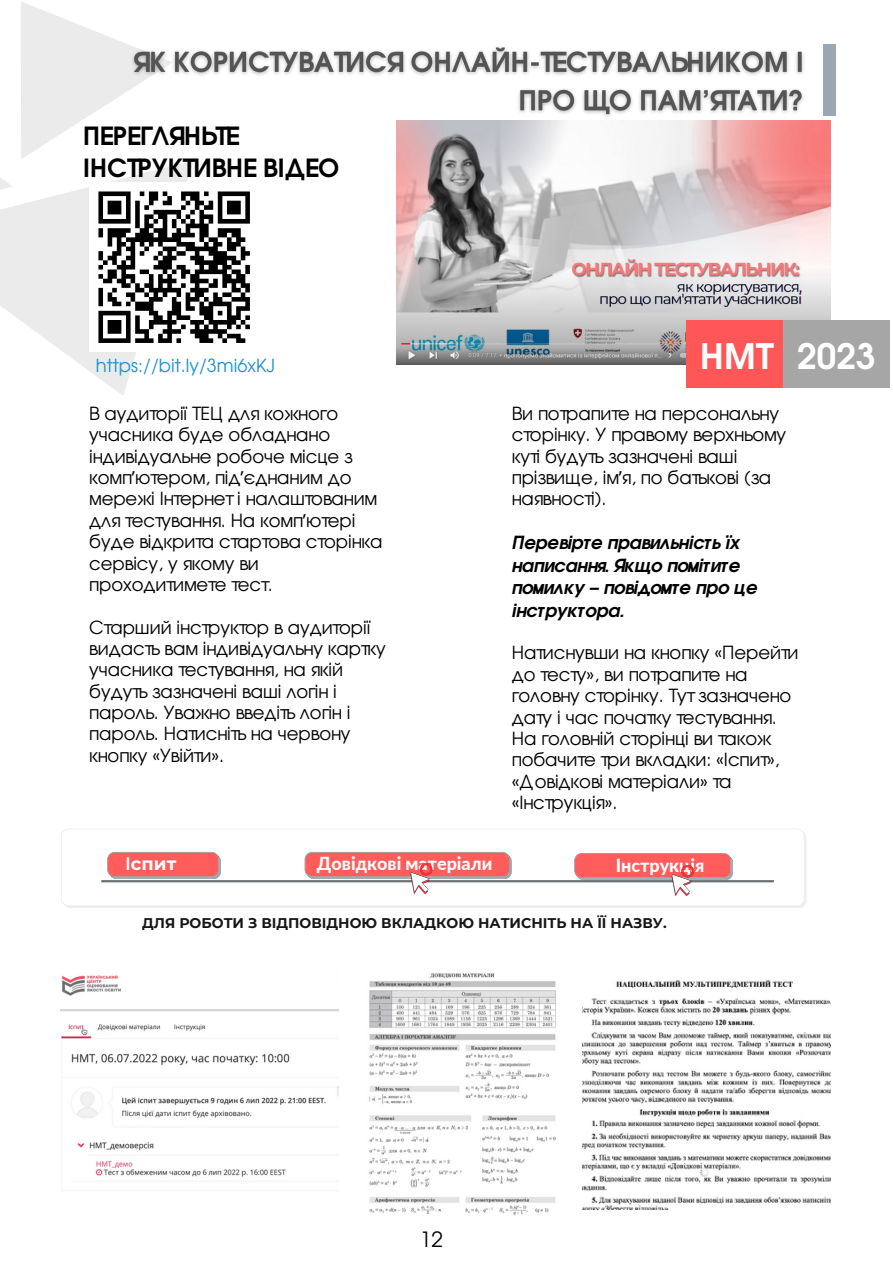
<style>
.page{position:relative;width:893px;height:1264px;background:#fff}
.page>*{position:absolute;margin:0;border:0;box-sizing:border-box;transform-origin:0 0}
.t1{font:700 34.95px "Te X Gyre Adventor";color:#fff}
.t2{font:700 24.9px/32.1px "Te X Gyre Adventor";color:#000}
.t3{font:21px "Te X Gyre Adventor";color:#000}
.t4{font:18px/21.3px "Te X Gyre Adventor";color:#000}
.t5{font:italic 700 18px/22.5px "Te X Gyre Adventor";color:#000}
.t6{font:800 18px "Lato";color:#fff}
.t7{font:18px "Te X Gyre Adventor";color:#1d93d2}
.t8{font:700 18px "Montserrat";color:#fff}
.t9{font:700 14.1px "Montserrat";color:#000}
.s1{font-family:"Noto Sans"}
.s2{font-weight:600}
</style>
<div class="page">
<div style="left:823px;top:44px;width:12px;height:71px;background:#9aa7b2"></div>
<img style="left:396px;top:120px;width:434px;height:244px">
<svg style="left:79px;top:363px;width:54px;height:33px;fill:#f1f1f1"></svg>
<svg style="left:0;top:2px;width:250px;height:361px"></svg>
<svg style="left:61px;top:829px;width:745px;height:79px"></svg>
<svg style="left:107px;top:852px;width:114px;height:27px;background:#f06b6c"></svg>
<svg style="left:304px;top:852px;width:207px;height:27px;background:#f26869"></svg>
<svg style="left:574px;top:853px;width:158px;height:27px;background:#f2696a"></svg>
<hr style="left:101px;top:880px;width:672px;height:2px;background:#6c6f71">
<img style="left:404px;top:863px;width:40px;height:45px">
<img style="left:665px;top:865px;width:40px;height:43px">
<img style="left:61px;top:975px;width:278px;height:216px">
<img style="left:369px;top:973px;width:187px;height:243px">
<img style="left:582px;top:980px;width:248px;height:229px">
<img style="left:127px;top:32px;width:683px;height:124px">
<div style="left:686px;top:320px;width:98px;height:67px;background:#ff5757"></div>
<div style="left:783px;top:320px;width:106px;height:67px;background:#a6a6a6"></div>
<h2 class="t2" style="left:83px;top:118px;width:258px">ПЕРЕГЛЯНЬТЕ<br>ІНСТРУКТИВНЕ ВІДЕО</h2>
<p class="t7" style="left:96px;top:351px;width:181px">https://bit.ly/3mi6xKJ</p>
<p class="t4" style="left:89px;top:401px;width:294px">В аудиторії ТЕЦ для кожного учасника буде обладнано індивідуальне робоче місце з комп<span class="s1">ʼ</span>ютером, під<span class="s1">ʼ</span>єднаним до мережі Інтернет і налаштованим для тестування. На комп<span class="s1">ʼ</span>ютері буде відкрита стартова сторінка сервісу, у якому ви проходитимете тест.</p>
<p class="t4" style="left:89px;top:615px;width:298px">Старший інструктор в аудиторії видасть вам індивідуальну картку учасника тестування, на якій будуть зазначені ваші логін і пароль. Уважно введіть логін і пароль. Натисніть на червону кнопку «Увійти».</p>
<h1 class="t1" style="left:700px;top:326px;width:177px">НМТ 2023</h1>
<p class="t4" style="left:511px;top:401px;width:276px">Ви потрапите на персональну сторінку. У правому верхньому куті будуть зазначені ваші прізвище, ім<span class="s1">ʼ</span>я, по батькові (за наявності).</p>
<p class="t5" style="left:511px;top:529px;width:247px">Перевірте правильність їх написання. Якщо помітите помилку – повідомте про це інструктора.</p>
<p class="t4" style="left:511px;top:641px;width:288px">Натиснувши на кнопку «Перейти до тесту», ви потрапите на головну сторінку. Тут зазначено дату і час початку тестування.<br>На головній сторінці ви також побачите три вкладки: «Іспит», «Довідкові матеріали» та «Інструкція».</p>
<p class="t8" style="left:125px;top:852px;width:53px"><span class="s2">І</span>спит</p>
<p class="t6" style="left:317px;top:852px;width:177px">Довідкові матеріали</p>
<p class="t6" style="left:615px;top:854px;width:90px">Інструкція</p>
<p class="t9" style="left:142px;top:914px;width:526px">ДЛЯ РОБОТИ З ВІДПОВІДНОЮ ВКЛАДКОЮ НАТИСНІТЬ НА ЇЇ НАЗВУ.</p>
<p class="t3" style="left:420px;top:1222px;width:25px">12</p>
</div>
